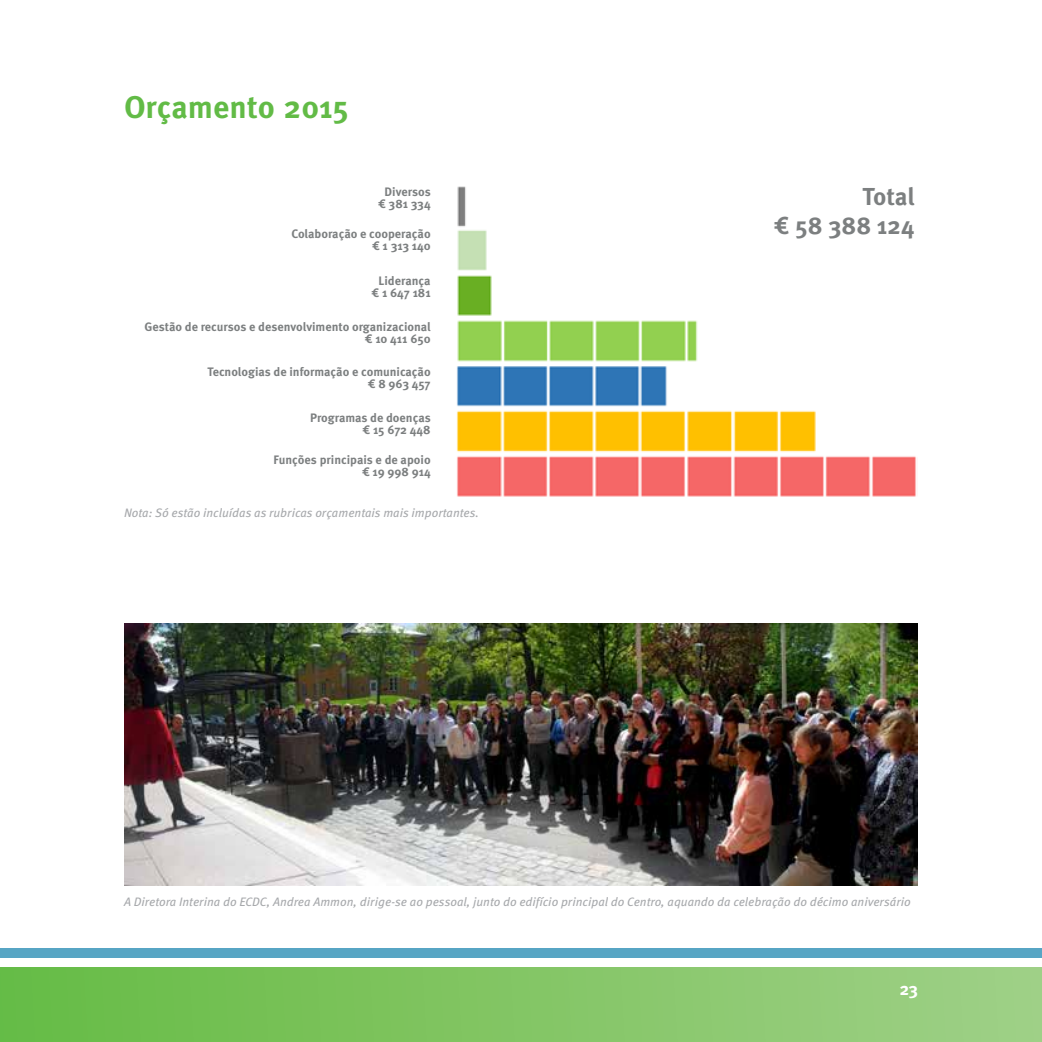
<style>
.page{position:relative;width:1042px;height:1042px;background:#fff}
.page>*{position:absolute;margin:0;border:0;box-sizing:border-box;transform-origin:0 0}
.t1{font:700 31.5px "Meta Pro";color:#62bb46}
.t2{font:700 24.5px/29.4px "Meta Pro";color:#7c7f80;text-align:right}
.t3{font:700 17.5px "Meta Pro";color:#fff}
.t4{font:700 12.25px/12.2px "Meta Pro";color:#7c7f80;text-align:right}
.t5{font:italic 12.25px "Meta Pro";color:#a7a9ac}
</style>
<div class="page">
<img style="left:456px;top:186px;width:460px;height:311px">
<img style="left:124px;top:624px;width:794px;height:261px">
<div style="left:0;top:947px;width:1042px;height:10px;background:#57a5c4"></div>
<div style="left:0;top:967px;width:1042px;height:75px;background:linear-gradient(to right,#66bc44,#a0d087)"></div>
<h1 class="t1" style="left:124px;top:87px;width:226px">Orçamento 2015</h1>
<p class="t4" style="left:378px;top:186px;width:54px;text-align:center">Diversos € 381 334</p>
<p class="t4" style="left:291px;top:228px;width:141px">Colaboração e cooperação € 1 313 140</p>
<p class="t4" style="left:371px;top:275px;width:61px;text-align:center">Liderança € 1 647 181</p>
<p class="t4" style="left:144px;top:321px;width:288px">Gestão de recursos e desenvolvimento organizacional € 10 411 650</p>
<p class="t4" style="left:207px;top:366px;width:225px">Tecnologias de informação e comunicação € 8 963 457</p>
<p class="t4" style="left:310px;top:412px;width:122px">Programas de doenças € 15 672 448</p>
<p class="t4" style="left:274px;top:454px;width:159px">Funções principais e de apoio € 19 998 914</p>
<p class="t5" style="left:124px;top:505px;width:356px">Nota: Só estão incluídas as rubricas orçamentais mais importantes.</p>
<h2 class="t2" style="left:774px;top:183px;width:142px">Total<br>€ 58 388 124</h2>
<p class="t5" style="left:124px;top:894px;width:788px">A Diretora Interina do ECDC, Andrea Ammon, dirige-se ao pessoal, junto do edifício principal do Centro, aquando da celebração do décimo aniversário</p>
<h3 class="t3" style="left:899px;top:977px;width:20px">23</h3>
</div>
